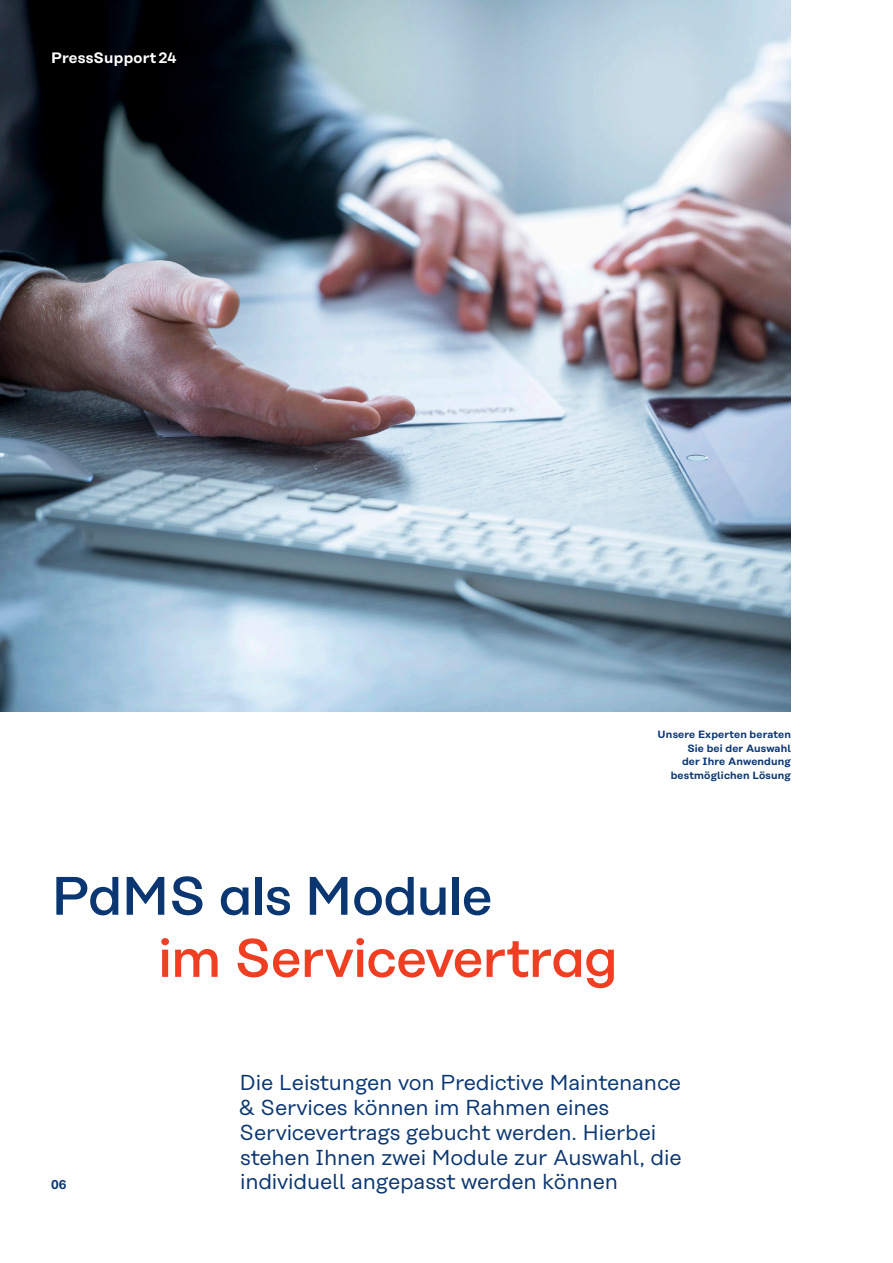
<style>
.page{position:relative;width:893px;height:1263px;background:#fff}
.page>*{position:absolute;margin:0;border:0;box-sizing:border-box;transform-origin:0 0}
.Innen_HL1_-_36pt_41{font:500 54px "Koenig&Bauer H";letter-spacing:-.02em;color:#ef3e22}
.Innen_HL1_-_36pt_41-2{font:500 54px "Koenig&Bauer H";letter-spacing:-.02em;color:#0a3672}
.Einleitung2_-_14_4pt{font:21.6px/24.9px "Koenig&Bauer T";letter-spacing:-.01em;color:#0a3672}
.Kolumnentitel_10pt_S{font:600 15px "Koenig&Bauer H";letter-spacing:.015em;color:#fff}
.t1{font:600 12.75px "Koenig&Bauer H";color:#0a3672}
.BU___7pt_SB___9_blau{font:600 10.5px/13.5px "Koenig&Bauer T";letter-spacing:.015em;color:#0a3672;text-align:right}
</style>
<div class="page">
<img style="left:0;top:0;width:791px;height:711px">
<p class="Kolumnentitel_10pt_S" style="left:51px;top:49px;width:127px">PressSupport 24</p>
<p class="Innen_HL1_-_36pt_41-2" style="left:51px;top:864px;width:443px">PdMS als Module</p>
<p class="Innen_HL1_-_36pt_41" style="left:158px;top:926px;width:461px">im Servicevertrag</p>
<p class="BU___7pt_SB___9_blau" style="left:658px;top:728px;width:135px">Unsere Experten beraten<br>Sie bei der Auswahl<br>der Ihre Anwendung bestmöglichen Lösung</p>
<p class="t1" style="left:51px;top:1177px;width:17px">06</p>
<p class="Einleitung2_-_14_4pt" style="left:239px;top:1070px;width:444px">Die Leistungen von Predictive Maintenance &amp; Services können im Rahmen eines Servicevertrags gebucht werden. Hierbei stehen Ihnen zwei Module zur Auswahl, die individuell angepasst werden können</p>
</div>
